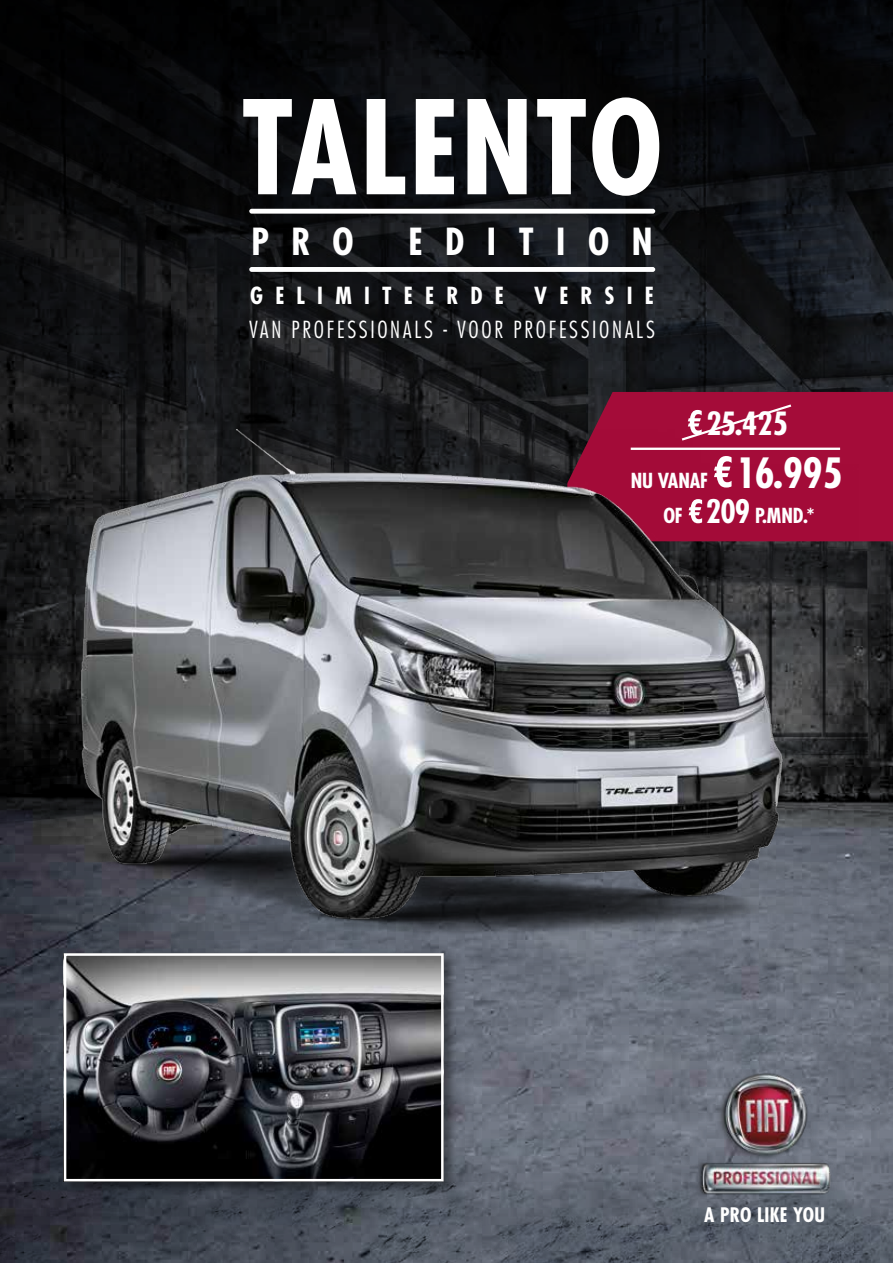
<style>
.page{position:relative;width:893px;height:1263px;background:#fff}
.page>*{position:absolute;margin:0;border:0;box-sizing:border-box;transform-origin:0 0}
.t1{font:700 condensed 126.3px "Futura Std";letter-spacing:.015em;color:#fff}
.t2{font:700 condensed 36.3px "Futura Std";letter-spacing:.62em;color:#fff}
.t3{font:700 condensed 31.05px "Futura";color:#fff}
.t4{font:300 condensed 22.95px "Futura Std";letter-spacing:.115em;color:#fff}
.t5{font:700 condensed 22.95px "Futura Std";letter-spacing:.53em;color:#fff}
.t6{font:700 condensed 20.25px "Futura";letter-spacing:-.01em;color:#fff}
.t7{font:700 condensed 19.5px "Futura Std";letter-spacing:.01em;color:#fff}
.s1{font-size:40.65px}
.s2{font-size:31.5px}
</style>
<div class="page">
<img style="left:0;top:0;width:893px;height:1263px">
<svg style="left:567px;top:392px;width:326px;height:149px;background:#960e36"></svg>
<img style="left:10px;top:429px;width:849px;height:534px">
<svg style="left:689px;top:499px;width:13px;height:24px"></svg>
<svg style="left:714px;top:456px;width:18px;height:31px"></svg>
<hr style="left:631px;top:448px;width:209px;height:2px;background:#fff">
<svg style="left:679px;top:403px;width:115px;height:39px;background:#ac234c"></svg>
<div style="left:249px;top:209px;width:406px;height:5px;background:#fff;border-radius:2px"></div>
<div style="left:249px;top:267px;width:406px;height:5px;background:#fff;border-radius:2px"></div>
<img style="left:690px;top:1064px;width:152px;height:138px">
<div style="left:62px;top:951px;width:396px;height:245px;background:#000;opacity:.4"></div>
<img style="left:68px;top:957px;width:372px;height:220px">
<div style="left:64px;top:953px;width:380px;height:228px;border:3px solid #fff"></div>
<h1 class="t1" style="left:241px;top:69px;width:423px">TALENTO</h1>
<h2 class="t2" style="left:251px;top:219px;width:104px">PRO</h2>
<h2 class="t2" style="left:408px;top:219px;width:246px">EDITION</h2>
<p class="t5" style="left:250px;top:281px;width:255px">GELIMITEERDE</p>
<p class="t5" style="left:534px;top:281px;width:121px">VERSIE</p>
<p class="t4" style="left:249px;top:316px;width:407px">VAN PROFESSIONALS - VOOR PROFESSIONALS</p>
<h3 class="t3" style="left:707px;top:404px;width:83px">25.425</h3>
<p class="t6" style="left:631px;top:467px;width:213px">NU VANAF <span class="s1">16.995</span></p>
<p class="t6" style="left:663px;top:503px;width:153px">OF <span class="s2">209</span> P.MND.*</p>
<p class="t7" style="left:704px;top:1203px;width:122px">A PRO LIKE YOU</p>
</div>
